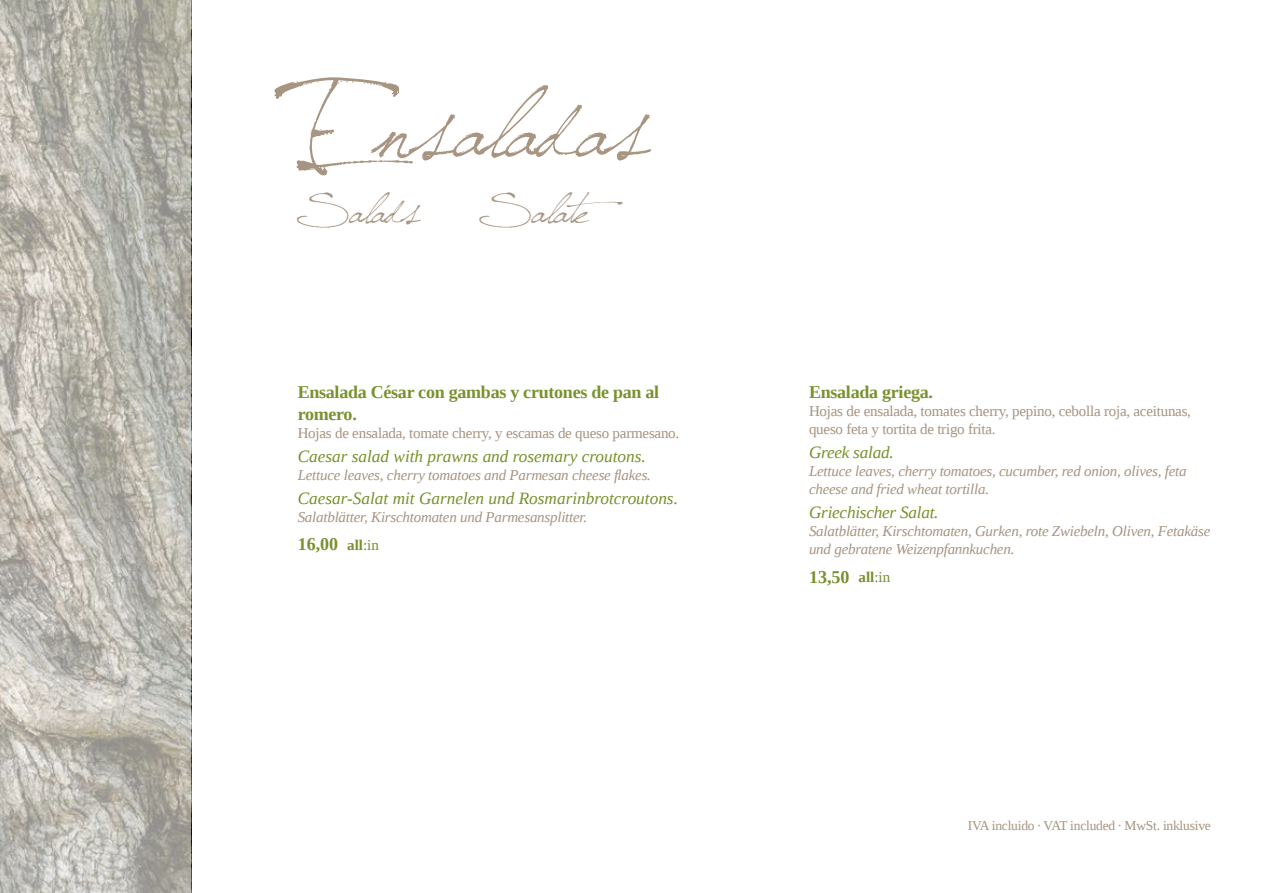
<style>
.page{position:relative;width:1263px;height:893px;background:#fff}
.page>*{position:absolute;margin:0;border:0;box-sizing:border-box;transform-origin:0 0}
.t1{font:112.5px "Jellyka Saint Andrews Queen";color:#a79481}
.t2{font:48px "Jellyka Saint Andrews Queen";color:#a79481}
.t3{font:700 18px/21.6px "Liberation Serif";letter-spacing:-.015em;color:#79912e}
.t4{font:italic 17.25px "Liberation Serif";color:#79912e}
.t5{font:italic 15px/18px "Liberation Serif";letter-spacing:-.015em;color:#a79481}
.t6{font:15px/18px "Liberation Serif";letter-spacing:-.015em;color:#a79481}
.t7{font:13.5px "Liberation Serif";letter-spacing:-.015em;color:#a79481}
.s1{font-size:15px}
.s2{font-weight:400;font-size:15px}
</style>
<div class="page">
<svg style="left:0;top:0;width:191px;height:893px;background:#bbb8af"></svg>
<h1 class="t1" style="left:298px;top:52px;width:351px">Ensaladas</h1>
<h2 class="t2" style="left:298px;top:179px;width:123px">Salads</h2>
<h2 class="t2" style="left:480px;top:179px;width:144px">Salate</h2>
<p class="t3" style="left:298px;top:381px;width:363px">Ensalada César con gambas y crutones de pan al romero.</p>
<p class="t6" style="left:298px;top:424px;width:383px">Hojas de ensalada, tomate cherry, y escamas de queso parmesano.</p>
<p class="t4" style="left:298px;top:445px;width:350px">Caesar salad with prawns and rosemary croutons.</p>
<p class="t5" style="left:298px;top:466px;width:355px">Lettuce leaves, cherry tomatoes and Parmesan cheese flakes.</p>
<p class="t4" style="left:298px;top:487px;width:382px">Caesar-Salat mit Garnelen und Rosmarinbrotcroutons.</p>
<p class="t5" style="left:298px;top:508px;width:291px">Salatblätter, Kirschtomaten und Parmesansplitter.</p>
<p class="t3" style="left:298px;top:533px;width:83px">16,00 <span class="s1">all</span><span class="s2">:in</span></p>
<p class="t3" style="left:809px;top:381px;width:125px">Ensalada griega.</p>
<p class="t6" style="left:809px;top:402px;width:383px">Hojas de ensalada, tomates cherry, pepino, cebolla roja, aceitunas, queso feta y tortita de trigo frita.</p>
<p class="t4" style="left:809px;top:441px;width:86px">Greek salad.</p>
<p class="t5" style="left:809px;top:462px;width:379px">Lettuce leaves, cherry tomatoes, cucumber, red onion, olives, feta cheese and fried wheat tortilla.</p>
<p class="t4" style="left:809px;top:501px;width:131px">Griechischer Salat.</p>
<p class="t5" style="left:809px;top:522px;width:403px">Salatblätter, Kirschtomaten, Gurken, rote Zwiebeln, Oliven, Fetakäse und gebratene Weizenpfannkuchen.</p>
<p class="t3" style="left:809px;top:565px;width:83px">13,50 <span class="s1">all</span><span class="s2">:in</span></p>
<p class="t7" style="left:968px;top:817px;width:245px">IVA incluido · VAT included · MwSt. inklusive</p>
</div>
